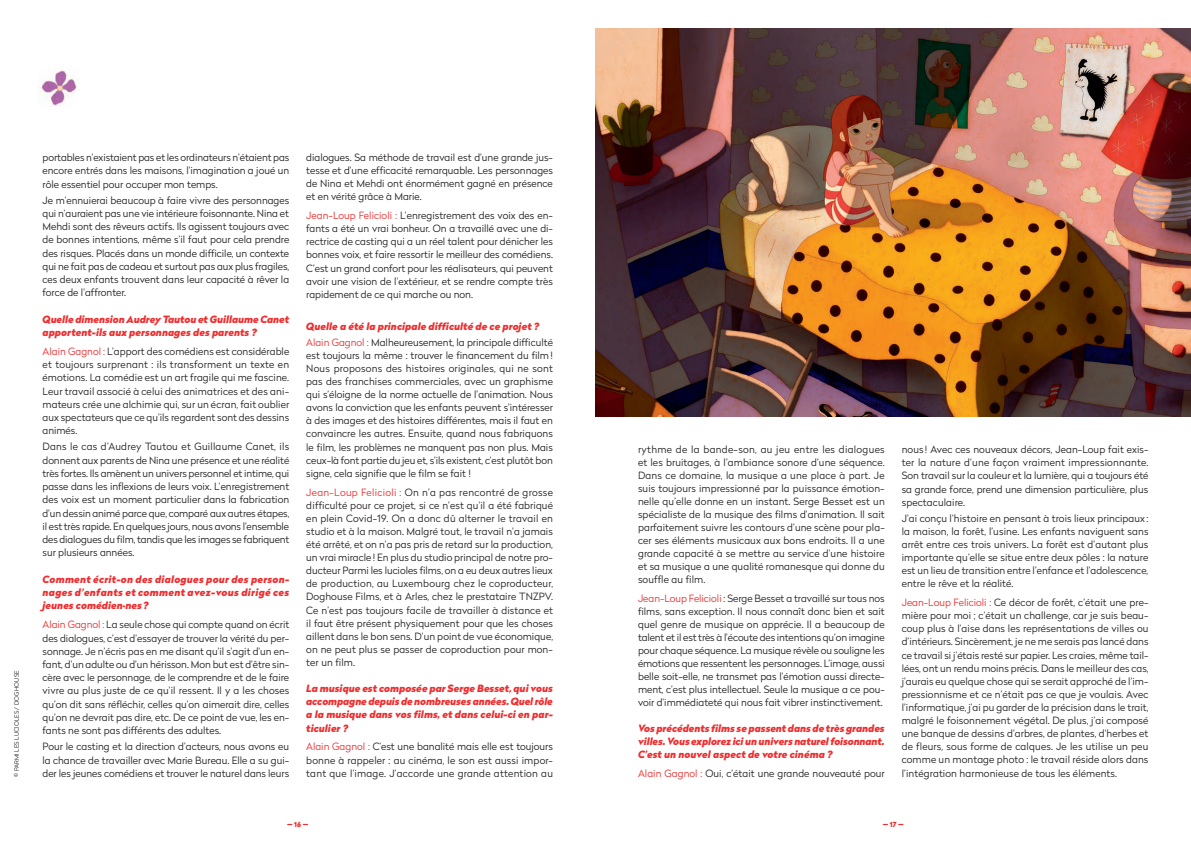
<style>
.page{position:relative;width:1191px;height:842px;background:#fff}
.page>*{position:absolute;margin:0;border:0;box-sizing:border-box;transform-origin:0 0}
.t1{font:300 10px/13.1px "Radikal";color:#231f20;text-align:justify}
.t2{font:italic 900 10px/13.2px "Radikal";color:#ee2d2e;text-align:justify}
.t3{font:900 7px "Radikal";color:#ee2d2e}
.t4{font:300 6px "Radikal";letter-spacing:.02em;color:#231f20}
.s1{color:#ee2d2e}
.s2{font-weight:300;font-style:normal}
.s3{font-weight:300;font-style:normal;color:#231f20}
</style>
<div class="page">
<img style="left:595px;top:28px;width:596px;height:389px">
<img style="left:38px;top:70px;width:39px;height:36px">
<p class="t4" style="left:12px;top:777px;width:108px;rotate:-90deg">© PARMI LES LUCIOLES / DOGHOUSE</p>
<p class="t1" style="left:43px;top:151px;width:248px">portables n’existaient pas et les ordinateurs n’étaient pas encore entrés dans les maisons, l’imagination a joué un rôle essentiel pour occuper mon temps.</p>
<p class="t1" style="left:43px;top:193px;width:248px">Je m’ennuierai beaucoup à faire vivre des personnages qui n’auraient pas une vie intérieure foisonnante. Nina et Mehdi sont des rêveurs actifs. Ils agissent toujours avec de bonnes intentions, même s’il faut pour cela prendre des risques. Placés dans un monde difficile, un contexte qui ne fait pas de cadeau et surtout pas aux plus fragiles, ces deux enfants trouvent dans leur capacité à rêver la force de l’affronter.</p>
<p class="t2" style="left:43px;top:312px;width:248px">Quelle dimension Audrey Tautou et Guillaume Canet apportent-ils aux personnages des parents ?</p>
<p class="t1" style="left:43px;top:344px;width:248px"><span class="s1">Alain Gagnol :</span> L’apport des comédiens est considérable et toujours surprenant : ils transforment un texte en émotions. La comédie est un art fragile qui me fascine.<br>Leur travail associé à celui des animatrices et des ani&shy;mateurs crée une alchimie qui, sur un écran, fait oublier aux spectateurs que ce qu’ils regardent sont des dessins animés.</p>
<p class="t1" style="left:43px;top:440px;width:248px">Dans le cas d’Audrey Tautou et Guillaume Canet, ils donnent aux parents de Nina une présence et une réalité très fortes. Ils amènent un univers personnel et intime, qui passe dans les inflexions de leurs voix. L’enregistrement des voix est un moment particulier dans la fabrication d’un dessin animé parce que, comparé aux autres étapes, il est très rapide. En quelques jours, nous avons l’ensemble des dialogues du film, tandis que les images se fabriquent sur plusieurs années.</p>
<p class="t2" style="left:43px;top:573px;width:248px">Comment écrit-on des dialogues pour des person&shy;nages d’enfants et comment avez-vous dirigé ces jeunes comédien·nes?</p>
<p class="t1" style="left:43px;top:618px;width:248px"><span class="s1">Alain Gagnol :</span> La seule chose qui compte quand on écrit des dialogues, c’est d’essayer de trouver la vérité du per&shy;sonnage. Je n’écris pas en me disant qu’il s’agit d’un en&shy;fant, d’un adulte ou d’un hérisson. Mon but est d’être sin&shy;cère avec le personnage, de le comprendre et de le faire vivre au plus juste de ce qu’il ressent. Il y a les choses qu’on dit sans réfléchir, celles qu’on aimerait dire, celles qu’on ne devrait pas dire, etc. De ce point de vue, les en&shy;fants ne sont pas différents des adultes.</p>
<p class="t1" style="left:43px;top:740px;width:248px">Pour le casting et la direction d’acteurs, nous avons eu la chance de travailler avec Marie Bureau. Elle a su gui&shy;der les jeunes comédiens et trouver le naturel dans leurs</p>
<p class="t1" style="left:306px;top:151px;width:248px">dialogues. Sa méthode de travail est d’une grande jus&shy;tesse et d’une efficacité remarquable. Les personnages de Nina et Mehdi ont énormément gagné en présence et en vérité grâce à Marie.</p>
<p class="t1" style="left:306px;top:209px;width:248px"><span class="s1">Jean-Loup Felicioli :</span> L’enregistrement des voix des en&shy;fants a été un vrai bonheur. On a travaillé avec une di&shy;rectrice de casting qui a un réel talent pour dénicher les bonnes voix, et faire ressortir le meilleur des comédiens.<br>C’est un grand confort pour les réalisateurs, qui peuvent avoir une vision de l’extérieur, et se rendre compte très rapidement de ce qui marche ou non.</p>
<p class="t2" style="left:306px;top:318px;width:248px;line-height:16px">Quelle a été la principale difficulté de ce projet ?<br><span class="s2">Alain Gagnol :</span> <span class="s3">Malheureusement, la principale difficulté</span></p>
<p class="t1" style="left:306px;top:348px;width:248px">est toujours la même : trouver le financement du film!<br>Nous proposons des histoires originales, qui ne sont pas des franchises commerciales, avec un graphisme qui s’éloigne de la norme actuelle de l’animation. Nous avons la conviction que les enfants peuvent s’intéresser à des images et des histoires différentes, mais il faut en convaincre les autres. Ensuite, quand nous fabriquons le film, les problèmes ne manquent pas non plus. Mais ceux-là font partie du jeu et, s’ils existent, c’est plutôt bon signe, cela signifie que le film se fait !</p>
<p class="t1" style="left:306px;top:485px;width:248px"><span class="s1">Jean-Loup Felicioli :</span> On n’a pas rencontré de grosse difficulté pour ce projet, si ce n’est qu’il a été fabriqué en plein Covid-19. On a donc dû alterner le travail en studio et à la maison. Malgré tout, le travail n’a jamais été arrêté, et on n’a pas pris de retard sur la production, un vrai miracle! En plus du studio principal de notre pro&shy;ducteur Parmi les lucioles films, on a eu deux autres lieux de production, au Luxembourg chez le coproducteur, Doghouse Films, et à Arles, chez le prestataire TNZPV.<br>Ce n’est pas toujours facile de travailler à distance et il faut être présent physiquement pour que les choses aillent dans le bon sens. D’un point de vue économique, on ne peut plus se passer de coproduction pour mon&shy;ter un film.</p>
<p class="t2" style="left:306px;top:682px;width:248px">La musique est composée par Serge Besset, qui vous accompagne depuis de nombreuses années. Quel rôle a la musique dans vos films, et dans celui-ci en par&shy;ticulier ?</p>
<p class="t1" style="left:306px;top:740px;width:248px"><span class="s1">Alain Gagnol :</span> C’est une banalité mais elle est toujours bonne à rappeler : au cinéma, le son est aussi impor&shy;tant que l’image. J’accorde une grande attention au</p>
<p class="t1" style="left:638px;top:443px;width:248px">rythme de la bande-son, au jeu entre les dialogues et les bruitages, à l’ambiance sonore d’une séquence.<br>Dans ce domaine, la musique a une place à part. Je suis toujours impressionné par la puissance émotion&shy;nelle qu’elle donne en un instant. Serge Besset est un spécialiste de la musique des films d’animation. Il sait parfaitement suivre les contours d’une scène pour pla&shy;cer ses éléments musicaux aux bons endroits. Il a une grande capacité à se mettre au service d’une histoire et sa musique a une qualité romanesque qui donne du souffle au film.</p>
<p class="t1" style="left:638px;top:591px;width:248px"><span class="s1">Jean-Loup Felicioli</span> : Serge Besset a travaillé sur tous nos films, sans exception. Il nous connaît donc bien et sait quel genre de musique on apprécie. Il a beaucoup de talent et il est très à l’écoute des intentions qu’on imagine pour chaque séquence. La musique révèle ou souligne les émotions que ressentent les personnages. L’image, aussi belle soit-elle, ne transmet pas l’émotion aussi directe&shy;ment, c’est plus intellectuel. Seule la musique a ce pou&shy;voir d’immédiateté qui nous fait vibrer instinctivement.</p>
<p class="t2" style="left:638px;top:722px;width:248px">Vos précédents films se passent dans de très grandes villes. Vous explorez ici un univers naturel foisonnant.<br>C’est un nouvel aspect de votre cinéma ?</p>
<p class="t1" style="left:638px;top:766px;width:248px"><span class="s1">Alain Gagnol :</span> Oui, c’était une grande nouveauté pour</p>
<p class="t1" style="left:901px;top:443px;width:248px">nous ! Avec ces nouveaux décors, Jean-Loup fait exis&shy;ter la nature d’une façon vraiment impressionnante.<br>Son travail sur la couleur et la lumière, qui a toujours été sa grande force, prend une dimension particulière, plus spectaculaire.</p>
<p class="t1" style="left:901px;top:511px;width:248px">J’ai conçu l’histoire en pensant à trois lieux principaux : la maison, la forêt, l’usine. Les enfants naviguent sans arrêt entre ces trois univers. La forêt est d’autant plus importante qu’elle se situe entre deux pôles : la nature est un lieu de transition entre l’enfance et l’adolescence, entre le rêve et la réalité.</p>
<p class="t1" style="left:901px;top:595px;width:248px"><span class="s1">Jean-Loup Felicioli :</span> Ce décor de forêt, c’était une pre&shy;mière pour moi ; c’était un challenge, car je suis beau&shy;coup plus à l’aise dans les représentations de villes ou d’intérieurs. Sincèrement, je ne me serais pas lancé dans ce travail si j’étais resté sur papier. Les craies, même tail&shy;lées, ont un rendu moins précis. Dans le meilleur des cas, j’aurais eu quelque chose qui se serait approché de l’im&shy;pressionnisme et ce n’était pas ce que je voulais. Avec l’informatique, j’ai pu garder de la précision dans le trait, malgré le foisonnement végétal. De plus, j’ai composé une banque de dessins d’arbres, de plantes, d’herbes et de fleurs, sous forme de calques. Je les utilise un peu comme un montage photo : le travail réside alors dans</p>
<p class="t1" style="left:901px;top:766px;width:217px">l’intégration harmonieuse de tous les éléments.</p>
<p class="t3" style="left:287px;top:819px;width:23px">— 16 —</p>
<p class="t3" style="left:882px;top:819px;width:22px">— 17 —</p>
</div>
